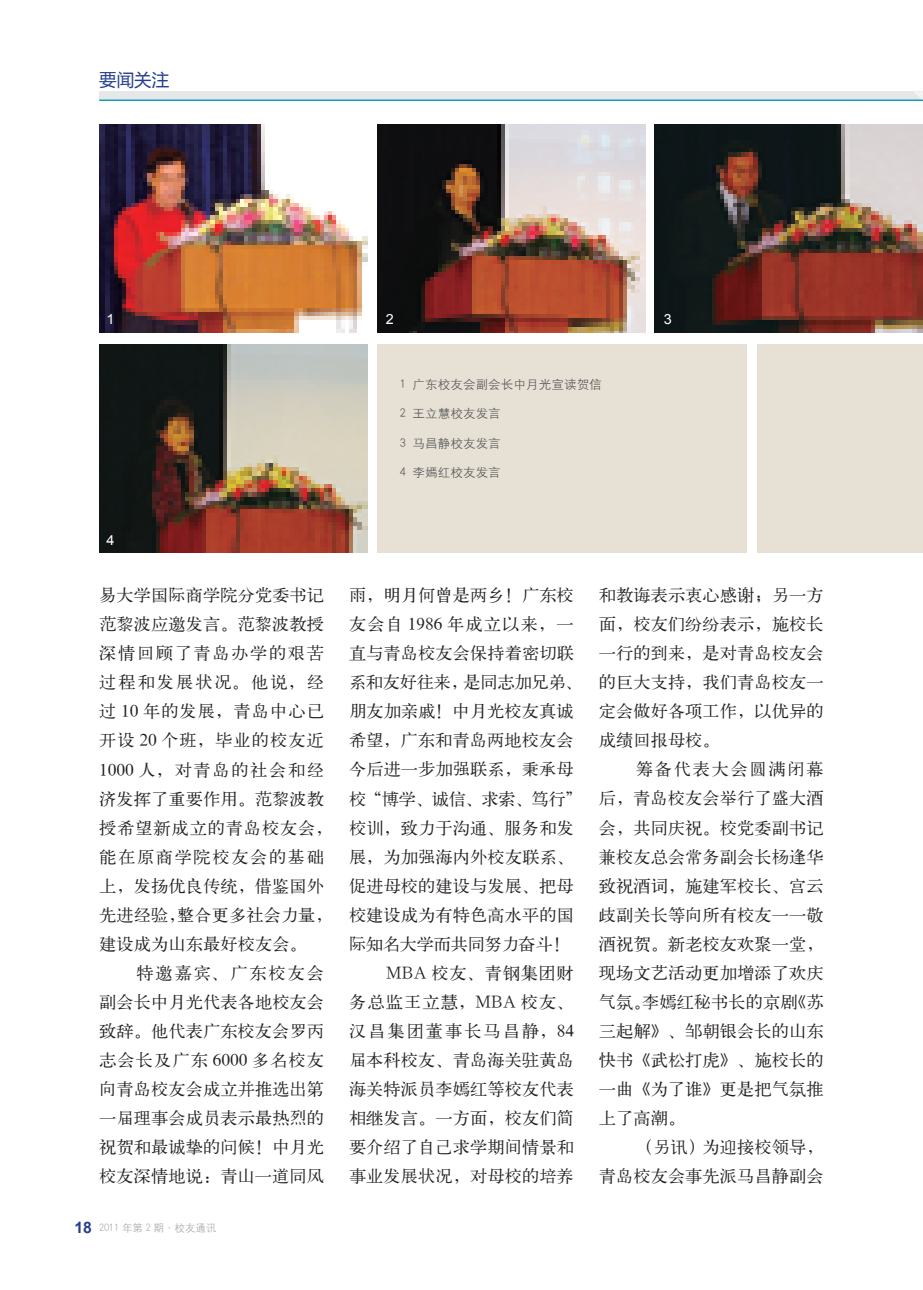
<style>
.page{position:relative;width:923px;height:1290px;background:#fff}
.page>*{position:absolute;margin:0;border:0;box-sizing:border-box;transform-origin:0 0}
.t1{font:17.5px "Microsoft Ya Hei";color:#253f8e}
.t2{font:16.8px/29.1px "H Ya 1 gj";color:#231f20;text-align:justify}
.t3{font:16.8px "H Ya 1 gj";letter-spacing:-.02em;color:#231f20}
.t4{font:16.8px "H Ya 1 gj";letter-spacing:.065em;color:#231f20}
.t5{font:16.8px "H Ya 1 gj";letter-spacing:.06em;color:#231f20}
.t6{font:16.8px "H Ya 1 gj";letter-spacing:.11em;color:#231f20}
.t7{font:16.8px "H Ya 1 gj";letter-spacing:.04em;color:#231f20}
.t8{font:14px "Arial";color:#fff}
.t9{font:12.25px "H Yg 2 gj";color:#57585a}
.t10{font:10.5px "H Yg 2 gj";color:#a8a9ad}
.s1{font-family:"Arial";font-weight:700;font-size:15.75px;color:#253f8e}
</style>
<div class="page">
<hr style="left:99px;top:100px;width:824px;height:1px;background:#0093ad">
<div style="left:99px;top:91px;width:824px;height:8px;background:#e6e7e9"></div>
<hr style="left:922px;top:429px;width:1px;height:861px;background:#e7e0d4">
<div style="left:377px;top:344px;width:370px;height:208px;background:#e7e0d4"></div>
<img style="left:655px;top:124px;width:268px;height:208px">
<img style="left:377px;top:124px;width:268px;height:208px">
<img style="left:99px;top:344px;width:268px;height:208px">
<img style="left:99px;top:124px;width:268px;height:208px">
<div style="left:757px;top:344px;width:166px;height:208px;background:#e7e0d4"></div>
<p class="t1" style="left:99px;top:68px;width:71px">要闻关注</p>
<p class="t8" style="left:106px;top:309px;width:10px">1</p>
<p class="t8" style="left:386px;top:309px;width:10px">2</p>
<p class="t8" style="left:664px;top:309px;width:10px">3</p>
<p class="t8" style="left:106px;top:531px;width:10px">4</p>
<p class="t2" style="left:99px;top:581px;width:235px;text-align:left">易大学国际商学院分党委书记范黎波应邀发言。范黎波教授深情回顾了青岛办学的艰苦过程和发展状况。他说，经过 10 年的发展，青岛中心已开设 20 个班，毕业的校友近<br>1000 人，对青岛的社会和经济发挥了重要作用。范黎波教授希望新成立的青岛校友会，能在原商学院校友会的基础上，发扬优良传统，借鉴国外先进经验，整合更多社会力量，建设成为山东最好校友会。</p>
<p class="t2" style="left:99px;top:958px;width:226px;text-indent:37px">特邀嘉宾、广东校友会副会长中月光代表各地校友会致辞。他代表广东校友会罗丙志会长及广东 6000 多名校友向青岛校友会成立并推选出第一届理事会成员表示最热烈的祝贺和最诚挚的问候！中月光校友深情地说：青山一道同风</p>
<p class="t10" style="left:74px;top:1222px;width:144px"><span class="s1">18</span> 2011 年第 2 期·校友通讯</p>
<p class="t9" style="left:400px;top:378px;width:203px">1 广东校友会副会长中月光宣读贺信</p>
<p class="t9" style="left:400px;top:408px;width:102px">2 王立慧校友发言</p>
<p class="t9" style="left:400px;top:437px;width:102px">3 马昌静校友发言</p>
<p class="t9" style="left:400px;top:466px;width:102px">4 李嫣红校友发言</p>
<p class="t2" style="left:349px;top:580px;width:226px">雨，明月何曾是两乡！广东校</p>
<p class="t4" style="left:349px;top:616px;width:226px">友会自 1986 年成立以来，一</p>
<p class="t2" style="left:349px;top:639px;width:226px">直与青岛校友会保持着密切联</p>
<p class="t3" style="left:349px;top:674px;width:235px">系和友好往来，是同志加兄弟、</p>
<p class="t2" style="left:349px;top:697px;width:226px">朋友加亲戚！中月光校友真诚</p>
<p class="t2" style="left:349px;top:726px;width:226px">希望，广东和青岛两地校友会</p>
<p class="t2" style="left:349px;top:755px;width:226px">今后进一步加强联系，秉承母</p>
<p class="t2" style="left:349px;top:784px;width:235px">校“博学、诚信、求索、笃行”</p>
<p class="t2" style="left:349px;top:813px;width:226px">校训，致力于沟通、服务和发</p>
<p class="t2" style="left:349px;top:842px;width:226px">展，为加强海内外校友联系、</p>
<p class="t2" style="left:349px;top:871px;width:226px">促进母校的建设与发展、把母</p>
<p class="t2" style="left:349px;top:900px;width:226px">校建设成为有特色高水平的国</p>
<p class="t3" style="left:349px;top:935px;width:223px">际知名大学而共同努力奋斗！</p>
<p class="t7" style="left:386px;top:964px;width:189px">MBA 校友、青钢集团财</p>
<p class="t5" style="left:349px;top:993px;width:226px">务总监王立慧，MBA 校友、</p>
<p class="t6" style="left:349px;top:1022px;width:226px">汉昌集团董事长马昌静，84</p>
<p class="t2" style="left:349px;top:1045px;width:226px">届本科校友、青岛海关驻黄岛</p>
<p class="t2" style="left:349px;top:1074px;width:226px">海关特派员李嫣红等校友代表</p>
<p class="t2" style="left:349px;top:1103px;width:226px">相继发言。一方面，校友们简</p>
<p class="t2" style="left:349px;top:1132px;width:226px">要介绍了自己求学期间情景和</p>
<p class="t2" style="left:349px;top:1161px;width:226px">事业发展状况，对母校的培养</p>
<p class="t2" style="left:599px;top:580px;width:226px">和教诲表示衷心感谢；另一方面，校友们纷纷表示，施校长一行的到来，是对青岛校友会的巨大支持，我们青岛校友一定会做好各项工作，以优异的成绩回报母校。</p>
<p class="t2" style="left:599px;top:755px;width:226px;text-indent:37px">筹备代表大会圆满闭幕后，青岛校友会举行了盛大酒会，共同庆祝。校党委副书记兼校友总会常务副会长杨逢华致祝酒词，施建军校长、宫云歧副关长等向所有校友一一敬酒祝贺。新老校友欢聚一堂，现场文艺活动更加增添了欢庆气氛。李嫣红秘书长的京剧《苏三起解》、邹朝银会长的山东快书《武松打虎》、施校长的一曲《为了谁》更是把气氛推上了高潮。</p>
<p class="t2" style="left:599px;top:1132px;width:226px;text-align:right">（另讯）为迎接校领导，<br>青岛校友会事先派马昌静副会</p>
</div>
